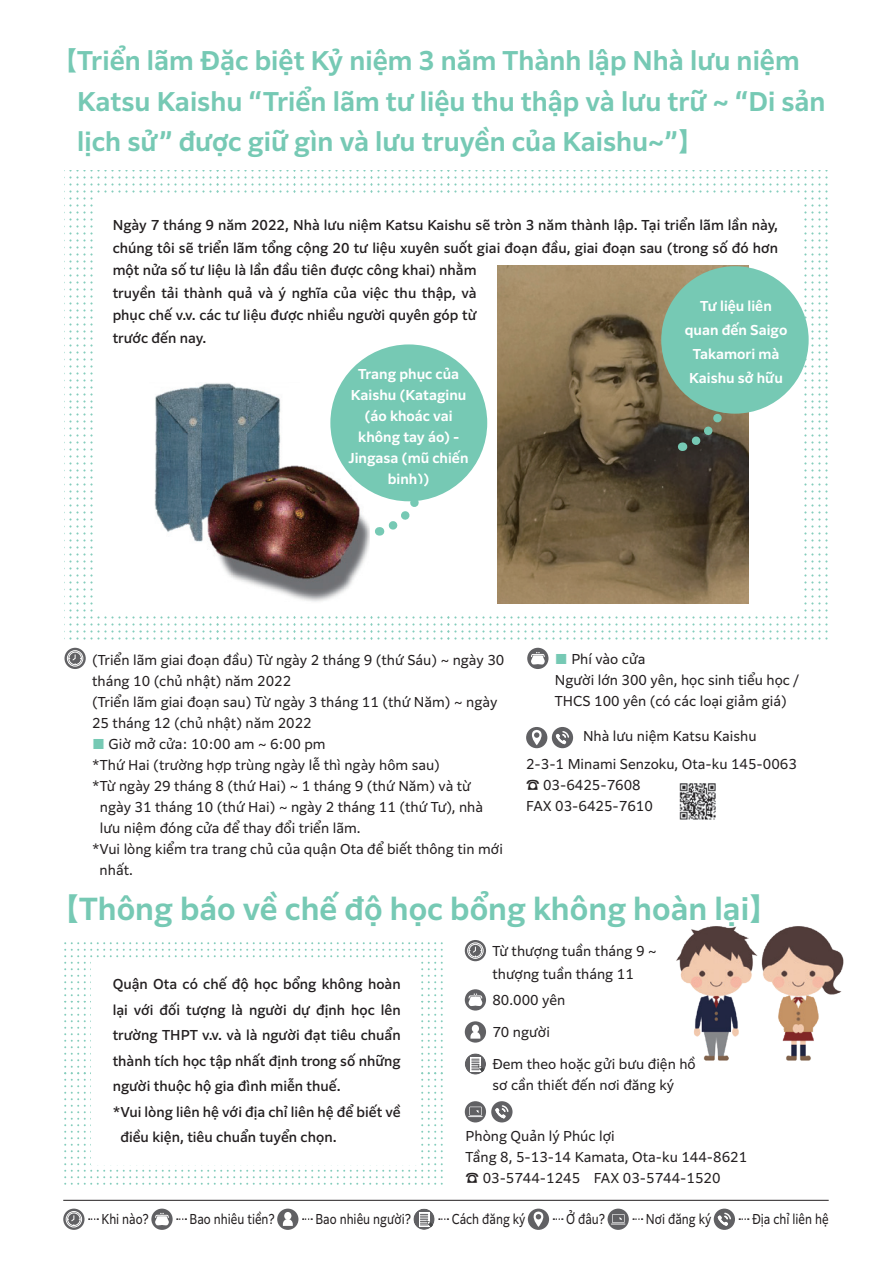
<style>
.page{position:relative;width:893px;height:1263px;background:#fff}
.page>*{position:absolute;margin:0;border:0;box-sizing:border-box;transform-origin:0 0}
.t1{font:600 30px "Clarimo UDPE";color:#76c9b4}
.t2{font:600 25.5px/40.5px "Clarimo UDPE";color:#76c9b4}
.t3{font:13.5px/21px "Clarimo UDPE";color:#231f20}
.t4{font:500 13.5px/25.5px "Clarimo UDPE";color:#231f20}
.t5{font:600 13.5px/21px "Clarimo UDPE";color:#fff;text-align:center}
.t6{font:13.5px "Clarimo UDPE";color:#231f20;scale:.85 1}
.s1{font-family:"Hira Kaku Std W5";font-weight:400}
.s2{color:#76c9b4}
.s3{font-family:"Hira Kaku Std W4"}
</style>
<div class="page">
<svg style="left:64px;top:942px;width:256px;height:59px"></svg>
<svg style="left:64px;top:1001px;width:27px;height:67px"></svg>
<svg style="left:323px;top:942px;width:120px;height:59px"></svg>
<svg style="left:421px;top:1001px;width:22px;height:67px"></svg>
<svg style="left:64px;top:1072px;width:27px;height:74px"></svg>
<svg style="left:64px;top:1150px;width:256px;height:34px"></svg>
<svg style="left:421px;top:1072px;width:22px;height:74px"></svg>
<svg style="left:323px;top:1150px;width:120px;height:34px"></svg>
<svg style="left:678px;top:170px;width:73px;height:23px"></svg>
<svg style="left:601px;top:170px;width:73px;height:23px"></svg>
<svg style="left:524px;top:170px;width:73px;height:23px"></svg>
<svg style="left:448px;top:170px;width:72px;height:23px"></svg>
<svg style="left:755px;top:406px;width:73px;height:234px"></svg>
<svg style="left:755px;top:170px;width:73px;height:233px"></svg>
<svg style="left:678px;top:616px;width:73px;height:24px"></svg>
<svg style="left:601px;top:616px;width:73px;height:24px"></svg>
<svg style="left:524px;top:616px;width:73px;height:24px"></svg>
<svg style="left:448px;top:616px;width:72px;height:24px"></svg>
<svg style="left:371px;top:170px;width:77px;height:23px"></svg>
<svg style="left:295px;top:170px;width:76px;height:23px"></svg>
<svg style="left:218px;top:170px;width:77px;height:23px"></svg>
<svg style="left:141px;top:170px;width:77px;height:23px"></svg>
<svg style="left:64px;top:170px;width:77px;height:233px"></svg>
<svg style="left:371px;top:616px;width:77px;height:24px"></svg>
<svg style="left:295px;top:616px;width:76px;height:24px"></svg>
<svg style="left:218px;top:616px;width:77px;height:24px"></svg>
<svg style="left:141px;top:616px;width:77px;height:24px"></svg>
<svg style="left:64px;top:406px;width:77px;height:234px"></svg>
<div style="left:91px;top:960px;width:328px;height:204px;background:#fff"></div>
<div style="left:94px;top:197px;width:706px;height:417px;background:#fff"></div>
<svg style="left:465px;top:940px;width:21px;height:21px"></svg>
<div style="left:467px;top:942px;width:16px;height:16px;border:1px solid #fff;border-radius:50%"></div>
<div style="left:469px;top:944px;width:13px;height:13px;border:1px solid #fff;border-radius:50%"></div>
<svg style="left:469px;top:946px;width:13px;height:11px"></svg>
<div style="left:465px;top:989px;width:21px;height:21px;background:#616164;border-radius:50%"></div>
<svg style="left:468px;top:993px;width:15px;height:13px"></svg>
<div style="left:465px;top:1021px;width:21px;height:21px;background:#616164;border-radius:50%"></div>
<div style="left:472px;top:1025px;width:7px;height:7px;background:#fff;border-radius:50%"></div>
<svg style="left:470px;top:1032px;width:10px;height:7px"></svg>
<svg style="left:465px;top:1053px;width:21px;height:22px"></svg>
<svg style="left:470px;top:1057px;width:11px;height:15px"></svg>
<svg style="left:472px;top:1059px;width:14px;height:16px"></svg>
<div style="left:465px;top:1101px;width:21px;height:21px;background:#616164;border-radius:50%"></div>
<svg style="left:468px;top:1106px;width:15px;height:11px"></svg>
<div style="left:491px;top:1101px;width:21px;height:21px;background:#616164;border-radius:50%"></div>
<svg style="left:495px;top:1105px;width:13px;height:13px"></svg>
<svg style="left:64px;top:648px;width:22px;height:21px"></svg>
<div style="left:67px;top:650px;width:16px;height:16px;border:1px solid #fff;border-radius:50%"></div>
<div style="left:69px;top:652px;width:13px;height:13px;border:1px solid #fff;border-radius:50%"></div>
<svg style="left:69px;top:654px;width:12px;height:11px"></svg>
<div style="left:526px;top:727px;width:21px;height:21px;background:#616164;border-radius:50%"></div>
<svg style="left:532px;top:730px;width:10px;height:15px"></svg>
<div style="left:552px;top:727px;width:21px;height:21px;background:#616164;border-radius:50%"></div>
<svg style="left:556px;top:731px;width:13px;height:13px"></svg>
<div style="left:527px;top:648px;width:21px;height:21px;background:#616164;border-radius:50%"></div>
<svg style="left:531px;top:652px;width:14px;height:13px"></svg>
<img style="left:679px;top:783px;width:37px;height:37px">
<img style="left:498px;top:265px;width:251px;height:338px">
<img style="left:155px;top:383px;width:215px;height:219px">
<div style="left:330px;top:344px;width:157px;height:157px;background:#76c9b4;border-radius:50%"></div>
<div style="left:661px;top:266px;width:148px;height:148px;background:#76c9b4;border-radius:50%"></div>
<svg style="left:375px;top:493px;width:51px;height:43px"></svg>
<svg style="left:678px;top:399px;width:51px;height:56px;background:#5f6755"></svg>
<img style="left:676px;top:926px;width:168px;height:135px">
<svg style="left:63px;top:1208px;width:22px;height:22px"></svg>
<div style="left:66px;top:1211px;width:16px;height:16px;border:1px solid #fff;border-radius:50%"></div>
<div style="left:67px;top:1213px;width:13px;height:13px;border:1px solid #fff;border-radius:50%"></div>
<svg style="left:68px;top:1215px;width:12px;height:10px"></svg>
<svg style="left:89px;top:1218px;width:9px;height:2px"></svg>
<svg style="left:277px;top:1208px;width:21px;height:22px"></svg>
<div style="left:284px;top:1212px;width:7px;height:8px;background:#fff;border-radius:50%"></div>
<svg style="left:283px;top:1219px;width:10px;height:7px"></svg>
<svg style="left:303px;top:1218px;width:9px;height:2px"></svg>
<div style="left:528px;top:1208px;width:21px;height:22px;background:#616164;border-radius:50%"></div>
<svg style="left:533px;top:1211px;width:11px;height:16px"></svg>
<svg style="left:553px;top:1218px;width:10px;height:2px"></svg>
<svg style="left:151px;top:1208px;width:22px;height:22px"></svg>
<svg style="left:155px;top:1213px;width:14px;height:13px"></svg>
<svg style="left:177px;top:1218px;width:9px;height:2px"></svg>
<svg style="left:413px;top:1208px;width:22px;height:22px"></svg>
<div style="left:419px;top:1212px;width:10px;height:15px;background:#f0f0f1"></div>
<svg style="left:420px;top:1214px;width:28px;height:16px"></svg>
<svg style="left:608px;top:1208px;width:21px;height:22px"></svg>
<svg style="left:611px;top:1214px;width:14px;height:10px"></svg>
<svg style="left:633px;top:1218px;width:10px;height:2px"></svg>
<div style="left:714px;top:1208px;width:21px;height:22px;background:#616164;border-radius:50%"></div>
<svg style="left:718px;top:1212px;width:13px;height:14px"></svg>
<svg style="left:739px;top:1218px;width:10px;height:2px"></svg>
<hr style="left:63px;top:1200px;width:766px;height:1px;background:#231f20">
<p class="t2" style="left:77px;top:39px;width:750px;text-indent:-26px"><span class="s1">【</span>Triển lãm Đặc biệt Kỷ niệm 3 năm Thành lập Nhà lưu niệm<br>Katsu Kaishu “Triển lãm tư liệu thu thập và lưu trữ ~ “Di sản lịch sử” được giữ gìn và lưu truyền của Kaishu~”<span class="s1">】</span></p>
<p class="t4" style="left:113px;top:213px;width:667px;line-height:22.5px">Ngày 7 tháng 9 năm 2022, Nhà lưu niệm Katsu Kaishu sẽ tròn 3 năm thành lập. Tại triển lãm lần này, chúng tôi sẽ triển lãm tổng cộng 20 tư liệu xuyên suốt giai đoạn đầu, giai đoạn sau (trong số đó hơn một nửa số tư liệu là lần đầu tiên được công khai) nhằm<br>truyền tải thành quả và ý nghĩa của việc thu thập, và<br>phục chế v.v. các tư liệu được nhiều người quyên góp từ<br>trước đến nay.</p>
<p class="t5" style="left:349px;top:363px;width:121px">Trang phục của<br>Kaishu (Kataginu (áo khoác vai không tay áo) -<br>Jingasa (mũ chiến binh))</p>
<p class="t5" style="left:685px;top:293px;width:104px;line-height:24px">Tư liệu liên quan đến Saigo<br>Takamori mà<br>Kaishu sở hữu</p>
<p class="t3" style="left:92px;top:648px;width:414px">(Triển lãm giai đoạn đầu) Từ ngày 2 tháng 9 (thứ Sáu) ~ ngày 30 tháng 10 (chủ nhật) năm 2022</p>
<p class="t3" style="left:92px;top:690px;width:407px">(Triển lãm giai đoạn sau) Từ ngày 3 tháng 11 (thứ Năm) ~ ngày<br>25 tháng 12 (chủ nhật) năm 2022</p>
<p class="t3" style="left:92px;top:732px;width:235px"><span class="s2">■</span> Giờ mở cửa: 10:00 am ~ 6:00 pm</p>
<p class="t3" style="left:92px;top:753px;width:349px">*Thứ Hai (trường hợp trùng ngày lễ thì ngày hôm sau)</p>
<p class="t3" style="left:100px;top:774px;width:385px;text-indent:-8px">*Từ ngày 29 tháng 8 (thứ Hai) ~ 1 tháng 9 (thứ Năm) và từ ngày 31 tháng 10 (thứ Hai) ~ ngày 2 tháng 11 (thứ Tư), nhà lưu niệm đóng cửa để thay đổi triển lãm.</p>
<p class="t3" style="left:100px;top:837px;width:405px;text-indent:-8px">*Vui lòng kiểm tra trang chủ của quận Ota để biết thông tin mới nhất.</p>
<p class="t3" style="left:555px;top:647px;width:92px"><span class="s2">■</span> Phí vào cửa</p>
<p class="t3" style="left:555px;top:668px;width:246px">Người lớn 300 yên, học sinh tiểu học /<br>THCS 100 yên (có các loại giảm giá)</p>
<p class="t3" style="left:583px;top:725px;width:175px">Nhà lưu niệm Katsu Kaishu</p>
<p class="t3" style="left:526px;top:752px;width:272px">2-3-1 Minami Senzoku, Ota-ku 145-0063</p>
<p class="t3" style="left:526px;top:773px;width:116px"><span class="s3">☎</span> 03-6425-7608</p>
<p class="t3" style="left:526px;top:794px;width:128px">FAX 03-6425-7610</p>
<p class="t1" style="left:49px;top:884px;width:732px"><span class="s1">【</span>Thông báo về chế độ học bổng không hoàn lại<span class="s1">】</span></p>
<p class="t4" style="left:113px;top:970px;width:290px;text-align:justify">Quận Ota có chế độ học bổng không hoàn lại với đối tượng là người dự định học lên trường THPT v.v. và là người đạt tiêu chuẩn thành tích học tập nhất định trong số những người thuộc hộ gia đình miễn thuế.</p>
<p class="t4" style="left:120px;top:1098px;width:282px;text-indent:-8px">*Vui lòng liên hệ với địa chỉ liên hệ để biết về điều kiện, tiêu chuẩn tuyển chọn.</p>
<p class="t3" style="left:492px;top:939px;width:166px;line-height:22.5px">Từ thượng tuần tháng 9 ~ thượng tuần tháng 11</p>
<p class="t3" style="left:492px;top:989px;width:75px">80.000 yên</p>
<p class="t3" style="left:492px;top:1021px;width:59px">70 người</p>
<p class="t3" style="left:492px;top:1053px;width:205px">Đem theo hoặc gửi bưu điện hồ sơ cần thiết đến nơi đăng ký</p>
<p class="t3" style="left:466px;top:1124px;width:151px">Phòng Quản lý Phúc lợi</p>
<p class="t3" style="left:466px;top:1145px;width:283px">Tầng 8, 5-13-14 Kamata, Ota-ku 144-8621</p>
<p class="t3" style="left:466px;top:1166px;width:256px"><span class="s3">☎</span> 03-5744-1245 FAX 03-5744-1520</p>
<p class="t6" style="left:102px;top:1208px;width:57px">Khi nào?</p>
<p class="t6" style="left:190px;top:1208px;width:102px">Bao nhiêu tiền?</p>
<p class="t6" style="left:315px;top:1208px;width:114px">Bao nhiêu người?</p>
<p class="t6" style="left:452px;top:1208px;width:88px">Cách đăng ký</p>
<p class="t6" style="left:566px;top:1208px;width:47px">Ở đâu?</p>
<p class="t6" style="left:646px;top:1208px;width:79px">Nơi đăng ký</p>
<p class="t6" style="left:752px;top:1208px;width:92px">Địa chỉ liên hệ</p>
</div>
